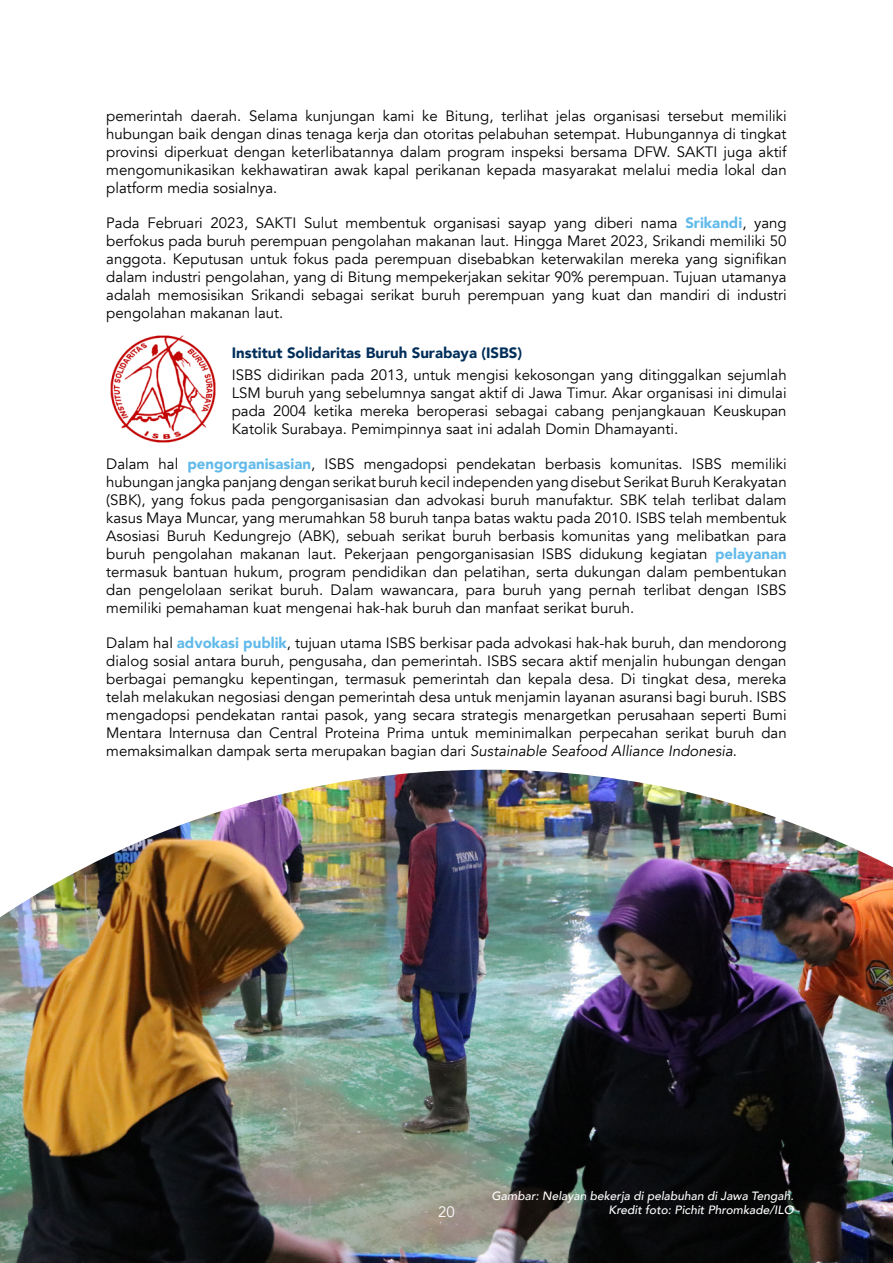
<style>
.page{position:relative;width:893px;height:1263px;background:#fff}
.page>*{position:absolute;margin:0;border:0;box-sizing:border-box;transform-origin:0 0}
.t1{font:15px/18px "Avenir";color:#000;text-align:justify}
.t2{font:900 15px "Avenir";color:#002e5a}
.t3{font:15px "Avenir";color:#fff}
.t4{font:italic 500 12px/14.4px "Avenir";color:#fff;text-align:right}
.s1{font-weight:900;color:#62baea}
.s2{font-style:italic}
</style>
<div class="page">
<img style="left:0;top:770px;width:892px;height:493px">
<hr style="left:892px;top:0;width:1px;height:1263px;background:#002e5a">
<img style="left:110px;top:335px;width:106px;height:108px">
<p class="t1" style="left:106px;top:107px;width:682px">pemerintah daerah. Selama kunjungan kami ke Bitung, terlihat jelas organisasi tersebut memiliki hubungan baik dengan dinas tenaga kerja dan otoritas pelabuhan setempat. Hubungannya di tingkat provinsi diperkuat dengan keterlibatannya dalam program inspeksi bersama DFW. SAKTI juga aktif mengomunikasikan kekhawatiran awak kapal perikanan kepada masyarakat melalui media lokal dan platform media sosialnya.</p>
<p class="t1" style="left:106px;top:214px;width:682px">Pada Februari 2023, SAKTI Sulut membentuk organisasi sayap yang diberi nama <span class="s1">Srikandi</span>, yang berfokus pada buruh perempuan pengolahan makanan laut. Hingga Maret 2023, Srikandi memiliki 50 anggota. Keputusan untuk fokus pada perempuan disebabkan keterwakilan mereka yang signifikan dalam industri pengolahan, yang di Bitung mempekerjakan sekitar 90% perempuan. Tujuan utamanya adalah memosisikan Srikandi sebagai serikat buruh perempuan yang kuat dan mandiri di industri pengolahan makanan laut.</p>
<p class="t2" style="left:232px;top:339px;width:292px">Institut Solidaritas Buruh Surabaya (ISBS)</p>
<p class="t1" style="left:232px;top:366px;width:556px">ISBS didirikan pada 2013, untuk mengisi kekosongan yang ditinggalkan sejumlah LSM buruh yang sebelumnya sangat aktif di Jawa Timur. Akar organisasi ini dimulai pada 2004 ketika mereka beroperasi sebagai cabang penjangkauan Keuskupan Katolik Surabaya. Pemimpinnya saat ini adalah Domin Dhamayanti.</p>
<p class="t1" style="left:106px;top:455px;width:682px">Dalam hal <span class="s1">pengorganisasian</span>, ISBS mengadopsi pendekatan berbasis komunitas. ISBS memiliki hubungan jangka panjang dengan serikat buruh kecil independen yang disebut Serikat Buruh Kerakyatan (SBK), yang fokus pada pengorganisasian dan advokasi buruh manufaktur. SBK telah terlibat dalam kasus Maya Muncar, yang merumahkan 58 buruh tanpa batas waktu pada 2010. ISBS telah membentuk Asosiasi Buruh Kedungrejo (ABK), sebuah serikat buruh berbasis komunitas yang melibatkan para buruh pengolahan makanan laut. Pekerjaan pengorganisasian ISBS didukung kegiatan <span class="s1">pelayanan </span>termasuk bantuan hukum, program pendidikan dan pelatihan, serta dukungan dalam pembentukan dan pengelolaan serikat buruh. Dalam wawancara, para buruh yang pernah terlibat dengan ISBS memiliki pemahaman kuat mengenai hak-hak buruh dan manfaat serikat buruh.</p>
<p class="t1" style="left:106px;top:634px;width:682px">Dalam hal <span class="s1">advokasi publik</span>, tujuan utama ISBS berkisar pada advokasi hak-hak buruh, dan mendorong dialog sosial antara buruh, pengusaha, dan pemerintah. ISBS secara aktif menjalin hubungan dengan berbagai pemangku kepentingan, termasuk pemerintah dan kepala desa. Di tingkat desa, mereka telah melakukan negosiasi dengan pemerintah desa untuk menjamin layanan asuransi bagi buruh. ISBS mengadopsi pendekatan rantai pasok, yang secara strategis menargetkan perusahaan seperti Bumi Mentara Internusa dan Central Proteina Prima untuk meminimalkan perpecahan serikat buruh dan memaksimalkan dampak serta merupakan bagian dari <span class="s2">Sustainable Seafood Alliance Indonesia</span>.</p>
<p class="t3" style="left:438px;top:1203px;width:18px">20</p>
<p class="t4" style="left:492px;top:1188px;width:304px">Gambar: Nelayan bekerja di pelabuhan di Jawa Tengah.<br>Kredit foto: Pichit Phromkade/ILO</p>
</div>
